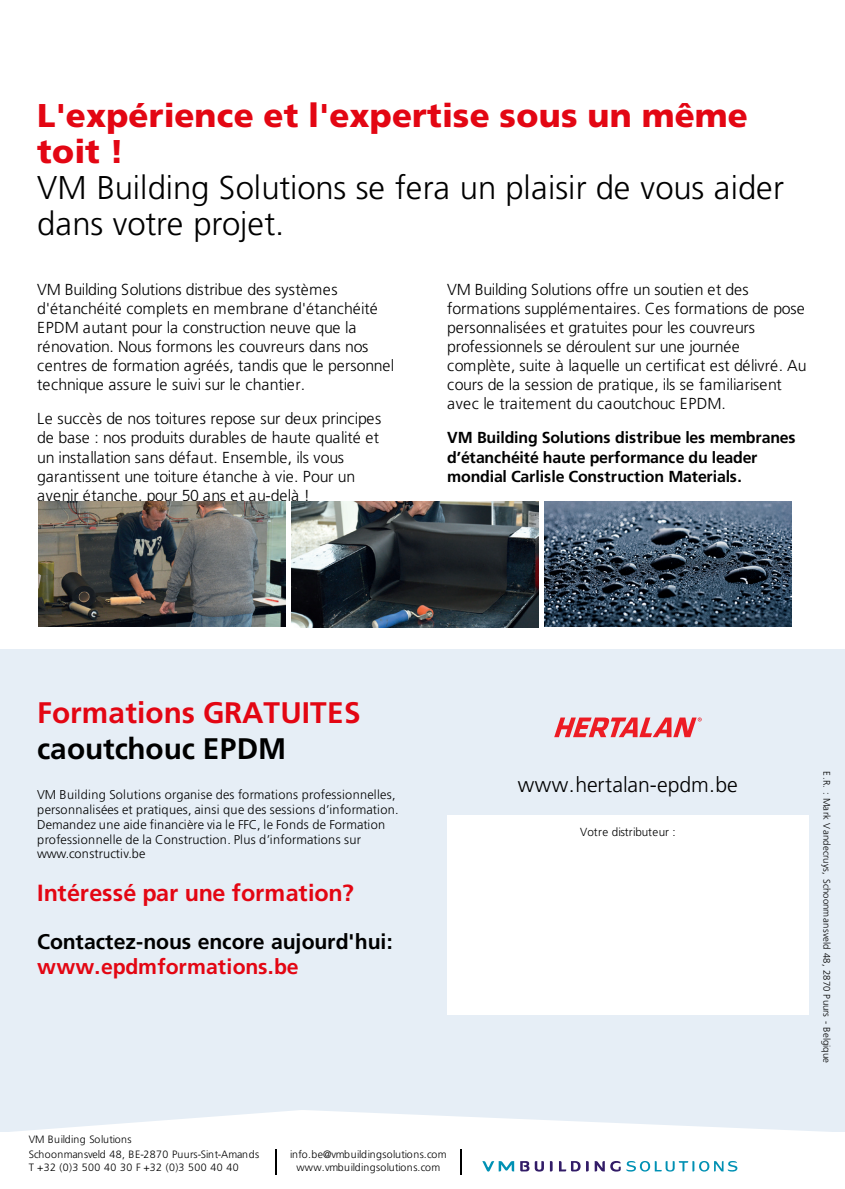
<style>
.page{position:relative;width:845px;height:1189px;background:#fff}
.page>*{position:absolute;margin:0;border:0;box-sizing:border-box;transform-origin:0 0}
.t1{font:300 33px/36px "Frutiger LT Std";letter-spacing:-.01em;color:#000}
.t2{font:900 33px/36px "Frutiger LT Std";letter-spacing:.005em;color:#e30613}
.t3{font:700 29.8px "Frutiger LT Std";letter-spacing:.005em;color:#e30613}
.t4{font:700 29.8px "Frutiger LT Std";letter-spacing:-.005em;color:#000}
.t5{font:700 23.4px "Frutiger LT Std";letter-spacing:-.01em;color:#e30613}
.t6{font:700 21.2px "Frutiger LT Std";letter-spacing:-.01em;color:#000}
.t7{font:700 21.2px "Frutiger LT Std";color:#e30613}
.t8{font:300 21.2px "Frutiger LT Std";color:#000}
.t9{font:300 16px/19.2px "Frutiger LT Std";letter-spacing:-.01em;color:#000}
.t10{font:700 16px/19.2px "Frutiger LT Std";letter-spacing:-.01em;color:#000}
.t11{font:300 12.8px/14.8px "Frutiger LT Std";letter-spacing:.025em;color:#000}
.t12{font:300 11.6px "Frutiger LT Std";letter-spacing:-.01em;color:#000}
.t13{font:300 10.6px/14.8px "Frutiger LT Std";letter-spacing:.045em;color:#000}
.t14{font:300 10.6px/12.8px "Frutiger LT Std";letter-spacing:.02em;color:#000;text-align:center}
.t15{font:300 9.6px "Frutiger LT Std";color:#000}
</style>
<div class="page">
<svg style="left:275px;top:1149px;width:1px;height:26px"></svg>
<svg style="left:460px;top:1149px;width:1px;height:26px"></svg>
<svg style="left:520px;top:1161px;width:23px;height:10px"></svg>
<svg style="left:559px;top:1161px;width:29px;height:10px"></svg>
<svg style="left:549px;top:1161px;width:3px;height:10px"></svg>
<svg style="left:594px;top:1161px;width:10px;height:10px"></svg>
<svg style="left:610px;top:1161px;width:10px;height:10px"></svg>
<svg style="left:626px;top:1161px;width:111px;height:10px"></svg>
<svg style="left:482px;top:1161px;width:32px;height:10px"></svg>
<div style="left:0;top:649px;width:844px;height:483px;background:#e6eef6"></div>
<div style="left:447px;top:815px;width:361px;height:199px;background:#fff"></div>
<svg style="left:554px;top:717px;width:147px;height:20px"></svg>
<svg style="left:14px;top:1110px;width:809px;height:22px"></svg>
<img style="left:38px;top:502px;width:247px;height:125px">
<img style="left:291px;top:502px;width:247px;height:125px">
<img style="left:544px;top:502px;width:246px;height:125px">
<h1 class="t2" style="left:37px;top:100px;width:711px">L'expérience et l'expertise sous un même toit !</h1>
<h1 class="t1" style="left:37px;top:172px;width:748px">VM Building Solutions se fera un plaisir de vous aider dans votre projet.</h1>
<p class="t9" style="left:37px;top:281px;width:358px">VM Building Solutions distribue des systèmes d'étanchéité complets en membrane d'étanchéité EPDM autant pour la construction neuve que la rénovation. Nous formons les couvreurs dans nos centres de formation agréés, tandis que le personnel technique assure le suivi sur le chantier.</p>
<p class="t9" style="left:37px;top:410px;width:345px">Le succès de nos toitures repose sur deux principes de base : nos produits durables de haute qualité et un installation sans défaut. Ensemble, ils vous garantissent une toiture étanche à vie. Pour un avenir étanche, pour 50 ans et au-delà !</p>
<p class="t9" style="left:447px;top:281px;width:361px">VM Building Solutions offre un soutien et des formations supplémentaires. Ces formations de pose personnalisées et gratuites pour les couvreurs professionnels se déroulent sur une journée complète, suite à laquelle un certificat est délivré. Au cours de la session de pratique, ils se familiarisent avec le traitement du caoutchouc EPDM.</p>
<p class="t10" style="left:447px;top:429px;width:349px">VM Building Solutions distribue les membranes d’étanchéité haute performance du leader mondial Carlisle Construction Materials.</p>
<h2 class="t3" style="left:37px;top:700px;width:325px">Formations GRATUITES</h2>
<h2 class="t4" style="left:37px;top:736px;width:250px">caoutchouc EPDM</h2>
<p class="t11" style="left:37px;top:788px;width:363px">VM Building Solutions organise des formations professionnelles, personnalisées et pratiques, ainsi que des sessions d’information.<br>Demandez une aide financière via le FFC, le Fonds de Formation professionnelle de la Construction. Plus d’informations sur www.constructiv.be</p>
<h3 class="t5" style="left:37px;top:883px;width:318px">Intéressé par une formation?</h3>
<h3 class="t6" style="left:37px;top:932px;width:357px">Contactez-nous encore aujourd'hui:</h3>
<h3 class="t7" style="left:37px;top:958px;width:263px">www.epdmformations.be</h3>
<p class="t13" style="left:29px;top:1132px;width:232px">VM Building Solutions<br>Schoonmansveld 48, BE-2870 Puurs-Sint-Amands</p>
<p class="t13" style="left:29px;top:1160px;width:211px">T +32 (0)3 500 40 30 F +32 (0)3 500 40 40</p>
<p class="t14" style="left:290px;top:1148px;width:158px">info.be@vmbuildingsolutions.com www.vmbuildingsolutions.com</p>
<h3 class="t8" style="left:517px;top:775px;width:221px">www.hertalan-epdm.be</h3>
<p class="t12" style="left:580px;top:827px;width:97px">Votre distributeur :</p>
<p class="t15" style="left:830px;top:771px;width:293px;rotate:90deg">E.R. : Mark Vandecruys, Schoonmansveld 48, 2870 Puurs - Belgique</p>
</div>
